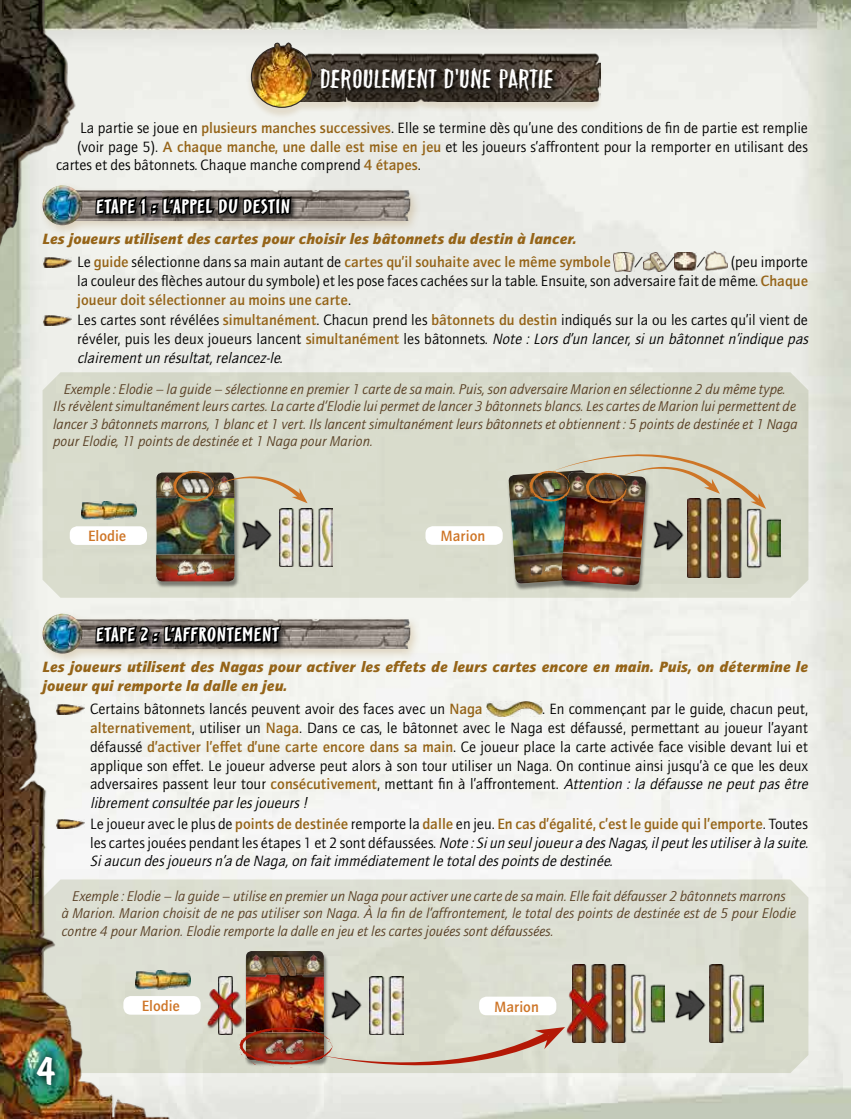
<style>
.page{position:relative;width:851px;height:1119px;background:#fff}
.page>*{position:absolute;margin:0;border:0;box-sizing:border-box;transform-origin:0 0}
.t1{font:42px "Dom Casual BT";color:#fff}
.t2{font:28.5px "Marchofthepigs";color:#fff}
.t3{font:900 21.75px "Scamp";letter-spacing:.03em;color:#fff;scale:1.14 1}
.t4{font:15px/18.8px "AT Quay Sans";color:#000}
.t5{font:italic 15px/18.8px "AT Quay Sans";color:#000}
.t6{font:italic 900 15px/23px "AT Quay Sans";color:#956418}
.t7{font:500 15px "AT Quay Sans";color:#ce7526}
.t8{font:italic 14.25px/17.2px "AT Quay Sans";color:#5a4126}
.s1{font-weight:500;color:#956418}
.s2{font-weight:400;font-style:normal;color:#000}
.s3{font-weight:500;font-style:normal}
.s4{font-style:italic}
.s5{font-style:normal}
.s6{font-weight:500;font-style:normal;color:#956418}
</style>
<div class="page">
<img style="left:0;top:0;width:850px;height:1118px">
<svg style="left:30px;top:1050px;width:32px;height:42px"></svg>
<h2 class="t2" style="left:320px;top:65px;width:235px">DEROULEMENT D’'UNE PARTIE</h2>
<p class="t4" style="left:80px;top:118px;width:729px">La partie se joue en <span class="s1">plusieurs manches successives</span>. Elle se termine dès qu’une des conditions de fin de partie est remplie</p>
<p class="t4" style="left:77px;top:137px;width:732px">(voir page 5). <span class="s1">A chaque manche, une dalle est mise en jeu</span> et les joueurs s’affrontent pour la remporter en utilisant des</p>
<p class="t4" style="left:56px;top:156px;width:366px">cartes et des bâtonnets. Chaque manche comprend <span class="s1">4 étapes</span>.</p>
<h3 class="t3" style="left:96px;top:195px;width:172px">ETAPE 1 : L’APPEL DU DESTIN</h3>
<p class="t6" style="left:77px;top:227px;width:535px;text-indent:-35px">Les joueurs utilisent des cartes pour choisir les bâtonnets du destin à lancer.<br><span class="s2">Le</span> <span class="s3">guide</span> <span class="s2">sélectionne dans sa main autant de</span> <span class="s3">cartes qu’il souhaite avec le même symbole</span></p>
<p class="t4" style="left:77px;top:252px;width:732px;text-align:justify;text-indent:653px">(peu importe la couleur des flèches autour du symbole) et les pose faces cachées sur la table. Ensuite, son adversaire fait de même. <span class="s1">Chaque joueur doit sélectionner au moins une carte</span>.</p>
<p class="t4" style="left:77px;top:311px;width:736px">Les cartes sont révélées <span class="s1">simultanément</span>. Chacun prend les <span class="s1">bâtonnets du destin</span> indiqués sur la ou les cartes qu’il vient de révéler, puis les deux joueurs lancent <span class="s1">simultanément</span> les bâtonnets. <span class="s4">Note:Lorsd’un lancer,siun bâtonnetn’indique pas clairementun résultat,relancez-le.</span></p>
<p class="t4" style="left:634px;top:252px;width:10px">/</p>
<p class="t4" style="left:666px;top:252px;width:10px">/</p>
<p class="t4" style="left:696px;top:252px;width:10px">/</p>
<p class="t8" style="left:53px;top:380px;width:745px;text-indent:11px">Exemple : Elodie – la guide – sélectionne en premier 1 carte de sa main. Puis, son adversaire Marion en sélectionne 2 du même type.<br>Ils révèlent simultanément leurs cartes. La carte d’Elodie lui permet de lancer 3 bâtonnets blancs. Les cartes de Marion lui permettent de lancer 3 bâtonnets marrons, 1 blanc et 1 vert. Ils lancent simultanément leurs bâtonnets et obtiennent : 5 points de destinée et 1 Naga pour Elodie, 11 points de destinée et 1 Naga pour Marion.</p>
<p class="t7" style="left:88px;top:527px;width:40px">Elodie</p>
<p class="t7" style="left:440px;top:527px;width:46px">Marion</p>
<h3 class="t3" style="left:96px;top:623px;width:161px">ETAPE 2 : L’AFFRONTEMENT</h3>
<p class="t6" style="left:43px;top:657px;width:767px;line-height:18.8px">Les joueurs utilisent des Nagas pour activer les effets de leurs cartes encore en main. Puis, on détermine le joueur qui remporte la dalle en jeu.</p>
<p class="t4" style="left:90px;top:699px;width:394px">Certains bâtonnets lancés peuvent avoir des faces avec un <span class="s1">Naga</span></p>
<p class="t4" style="left:90px;top:699px;width:723px;text-indent:452px">. En commençant par le guide, chacun peut, <span class="s1">alternativement</span>, utiliser un <span class="s1">Naga</span>. Dans ce cas, le bâtonnet avec le Naga est défaussé, permettant au joueur l’ayant défaussé <span class="s1">d’activer l’effet d’une carte encore dans sa main</span>. Ce joueur place la carte activée face visible devant lui et applique son effet. Le joueur adverse peut alors à son tour utiliser un Naga. On continue ainsi jusqu’à ce que les deux adversaires passent leur tour <span class="s1">consécutivement</span>, mettant fin à l’affrontement. <span class="s4">Attention :la défausse ne peutpasêtre librementconsultée parlesjoueurs !</span></p>
<p class="t5" style="left:90px;top:814px;width:723px"><span class="s5">Le joueur avec le plus de</span> <span class="s6">points de destinée</span> <span class="s5">remporte la</span> <span class="s6">dalle</span> <span class="s5">en jeu.</span> <span class="s6">En cas d’égalité, c’est le guide qui l’emporte</span><span class="s5">. Toutes les cartes jouées pendant les étapes 1 et 2 sont défaussées.</span> Note :Siun seuljoueura desNagas,ilpeutlesutiliserà la suite.<br>Siaucun desjoueursn’a de Naga,on faitimmédiatementle totaldespointsde destinée.</p>
<p class="t8" style="left:62px;top:887px;width:736px;text-indent:11px">Exemple : Elodie – la guide – utilise en premier un Naga pour activer une carte de sa main. Elle fait défausser 2 bâtonnets marrons à Marion. Marion choisit de ne pas utiliser son Naga. À la fin de l’affrontement, le total des points de destinée est de 5 pour Elodie contre 4 pour Marion. Elodie remporte la dalle en jeu et les cartes jouées sont défaussées.</p>
<h1 class="t1" style="left:36px;top:1043px;width:22px">4</h1>
<p class="t7" style="left:142px;top:996px;width:40px">Elodie</p>
<p class="t7" style="left:494px;top:997px;width:46px">Marion</p>
</div>
